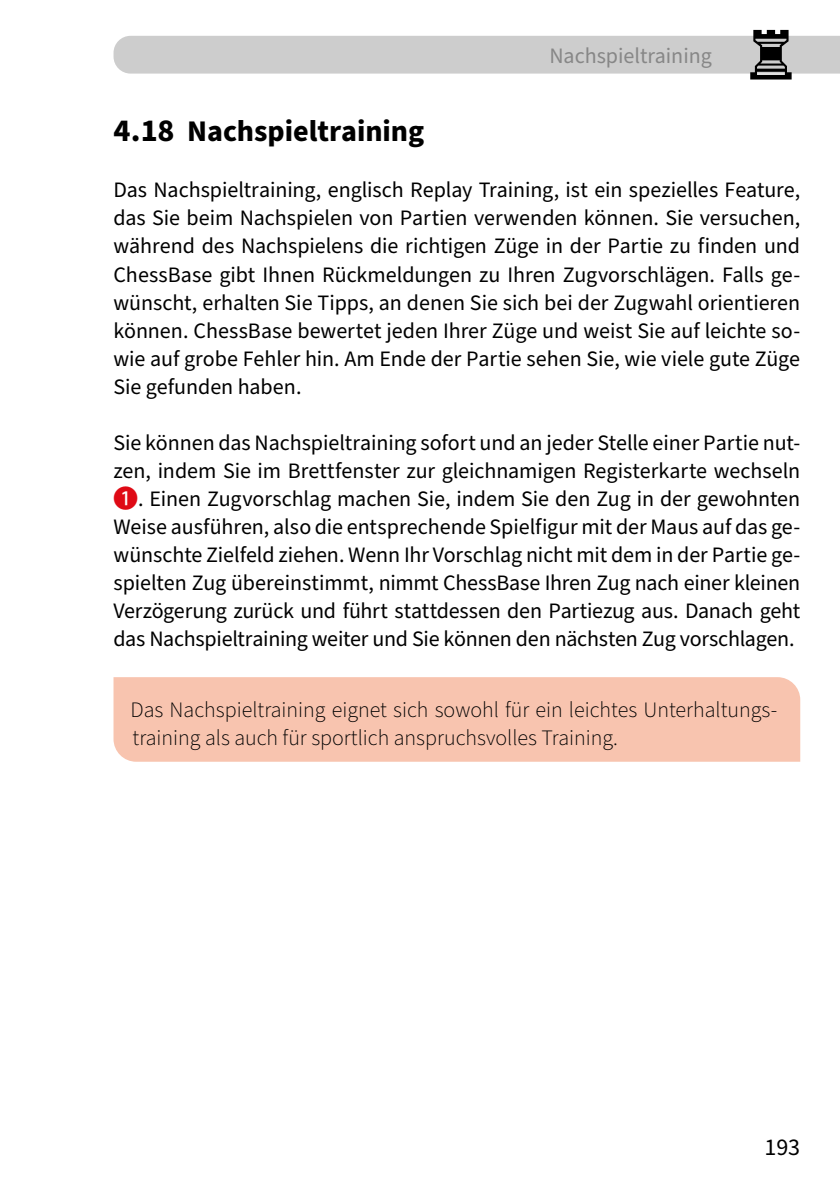
<style>
.page{position:relative;width:840px;height:1191px;background:#fff}
.page>*{position:absolute;margin:0;border:0;box-sizing:border-box;transform-origin:0 0}
.t1{font:700 30px "Source Sans Pro";letter-spacing:-.005em;color:#000}
.t2{font:24px "Source Sans Pro";color:#000}
.t3{font:22px/28px "Source Sans Pro";letter-spacing:-.005em;color:#000;text-align:justify}
.t4{font:300 22px/28px "Source Sans Pro";color:#000}
.t5{font:22px "Source Sans Pro";color:#878787}
.s1{font-size:32px}
</style>
<div class="page">
<div style="left:113px;top:677px;width:686px;height:84px;background:#f8c4af"></div>
<div style="left:113px;top:36px;width:726px;height:38px;background:#cdcdcd"></div>
<p class="t5" style="left:549px;top:41px;width:164px">Nachspieltraining</p>
<h1 class="t1" style="left:113px;top:111px;width:312px"><span class="s1">4.18</span> Nachspieltraining</h1>
<p class="t3" style="left:113px;top:177px;width:688px">Das Nachspieltraining, englisch Replay Training, ist ein spezielles Feature, das Sie beim Nachspielen von Partien verwenden können. Sie versuchen, während des Nachspielens die richtigen Züge in der Partie zu finden und ChessBase gibt Ihnen Rückmeldungen zu Ihren Zugvorschlägen. Falls ge&shy;wünscht, erhalten Sie Tipps, an denen Sie sich bei der Zugwahl orientieren können. ChessBase bewertet jeden Ihrer Züge und weist Sie auf leichte so&shy;wie auf grobe Fehler hin. Am Ende der Partie sehen Sie, wie viele gute Züge Sie gefunden haben.</p>
<p class="t3" style="left:113px;top:429px;width:688px">Sie können das Nachspieltraining sofort und an jeder Stelle einer Partie nut&shy;zen, indem Sie im Brettfenster zur gleichnamigen Registerkarte wechseln</p>
<p class="t3" style="left:113px;top:485px;width:688px"><sup>1</sup>. Einen Zugvorschlag machen Sie, indem Sie den Zug in der gewohnten Weise ausführen, also die entsprechende Spielfigur mit der Maus auf das ge&shy;wünschte Zielfeld ziehen. Wenn Ihr Vorschlag nicht mit dem in der Partie ge&shy;spielten Zug übereinstimmt, nimmt ChessBase Ihren Zug nach einer kleinen Verzögerung zurück und führt stattdessen den Partiezug aus. Danach geht das Nachspieltraining weiter und Sie können den nächsten Zug vorschlagen.</p>
<p class="t4" style="left:130px;top:696px;width:648px">Das Nachspieltraining eignet sich sowohl für ein leichtes Unterhaltungs&shy;training als auch für sportlich anspruchsvolles Training.</p>
<p class="t2" style="left:764px;top:1131px;width:37px">193</p>
</div>
